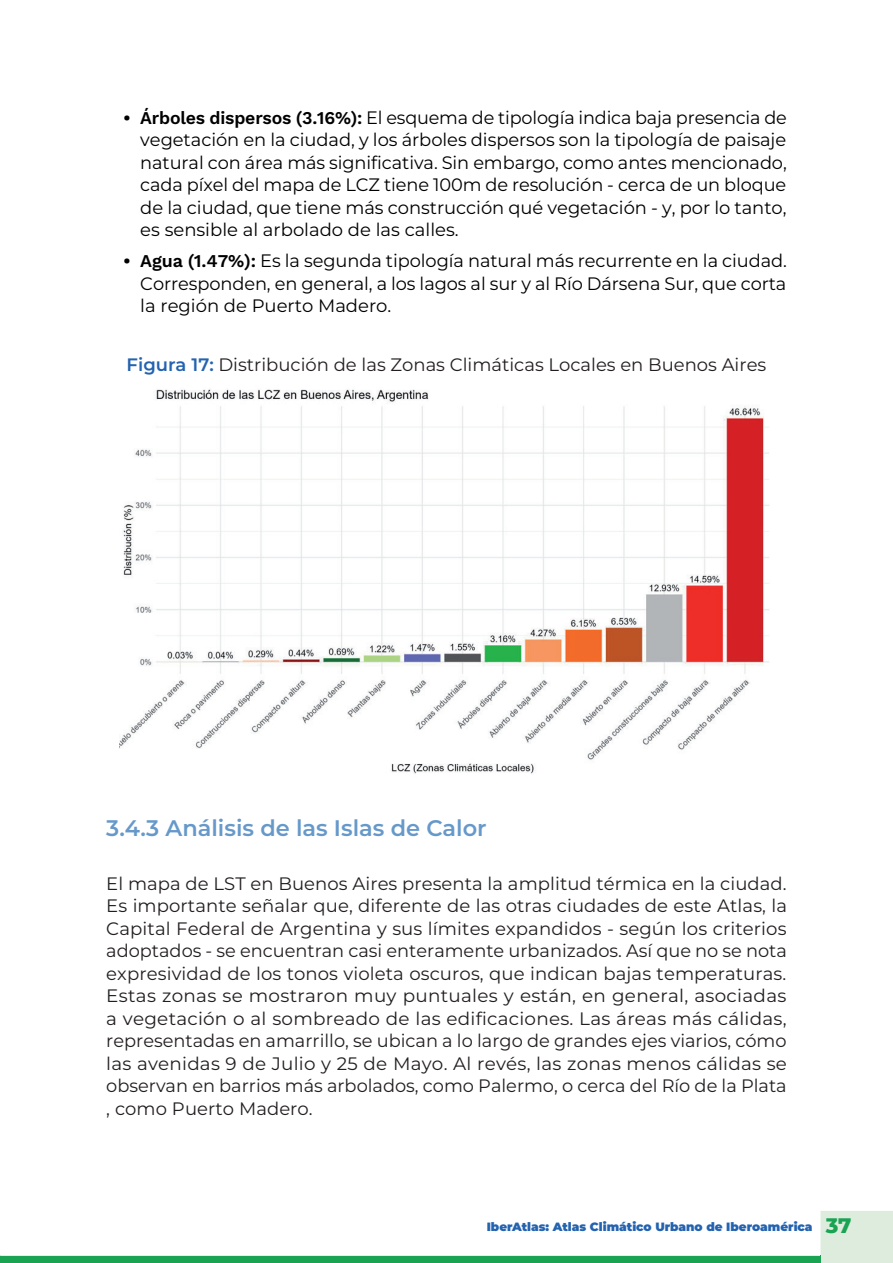
<style>
.page{position:relative;width:893px;height:1263px;background:#fff}
.page>*{position:absolute;margin:0;border:0;box-sizing:border-box;transform-origin:0 0}
.t1{font:600 22.5px "Montserrat";color:#6699ca}
.t2{font:18px/22.5px "Montserrat";color:#231f20;text-align:justify}
.t3{font:18px/22.5px "Montserrat";color:#000;text-align:justify}
.t4{font:900 12px "Montserrat";color:#2463b0}
.s1{font-family:"Work Sans";font-weight:600}
.s2{font-weight:600;color:#2463b0}
.s3{font-weight:800;font-size:21px;color:#19a353}
</style>
<div class="page">
<svg style="left:0;top:1211px;width:893px;height:52px"></svg>
<img style="left:120px;top:389px;width:649px;height:385px">
<p class="t3" style="left:140px;top:105px;width:648px;text-indent:-17px"><span class="s1">• Árboles dispersos (3.16%):</span> El esquema de tipología indica baja presencia de vegetación en la ciudad, y los árboles dispersos son la tipología de paisaje natural con área más significativa. Sin embargo, como antes mencionado, cada píxel del mapa de LCZ tiene 100m de resolución - cerca de un bloque de la ciudad, que tiene más construcción qué vegetación - y, por lo tanto, es sensible al arbolado de las calles.</p>
<p class="t3" style="left:140px;top:249px;width:648px;text-indent:-17px"><span class="s1">• Agua (1.47%):</span> Es la segunda tipología natural más recurrente en la ciudad.<br>Corresponden, en general, a los lagos al sur y al Río Dársena Sur, que corta la región de Puerto Madero.</p>
<p class="t2" style="left:127px;top:353px;width:641px"><span class="s2">Figura 17:</span> Distribución de las Zonas Climáticas Locales en Buenos Aires</p>
<p class="t1" style="left:106px;top:812px;width:382px">3.4.3 Análisis de las Islas de Calor</p>
<p class="t2" style="left:106px;top:871px;width:682px">El mapa de LST en Buenos Aires presenta la amplitud térmica en la ciudad.<br>Es importante señalar que, diferente de las otras ciudades de este Atlas, la Capital Federal de Argentina y sus límites expandidos - según los criterios adoptados - se encuentran casi enteramente urbanizados. Así que no se nota expresividad de los tonos violeta oscuros, que indican bajas temperaturas.<br>Estas zonas se mostraron muy puntuales y están, en general, asociadas a vegetación o al sombreado de las edificaciones. Las áreas más cálidas, representadas en amarrillo, se ubican a lo largo de grandes ejes viarios, cómo las avenidas 9 de Julio y 25 de Mayo. Al revés, las zonas menos cálidas se observan en barrios más arbolados, como Palermo, o cerca del Río de la Plata , como Puerto Madero.</p>
<p class="t4" style="left:487px;top:1217px;width:366px">IberAtlas: Atlas Climático Urbano de Iberoamérica <span class="s3">37</span></p>
</div>
